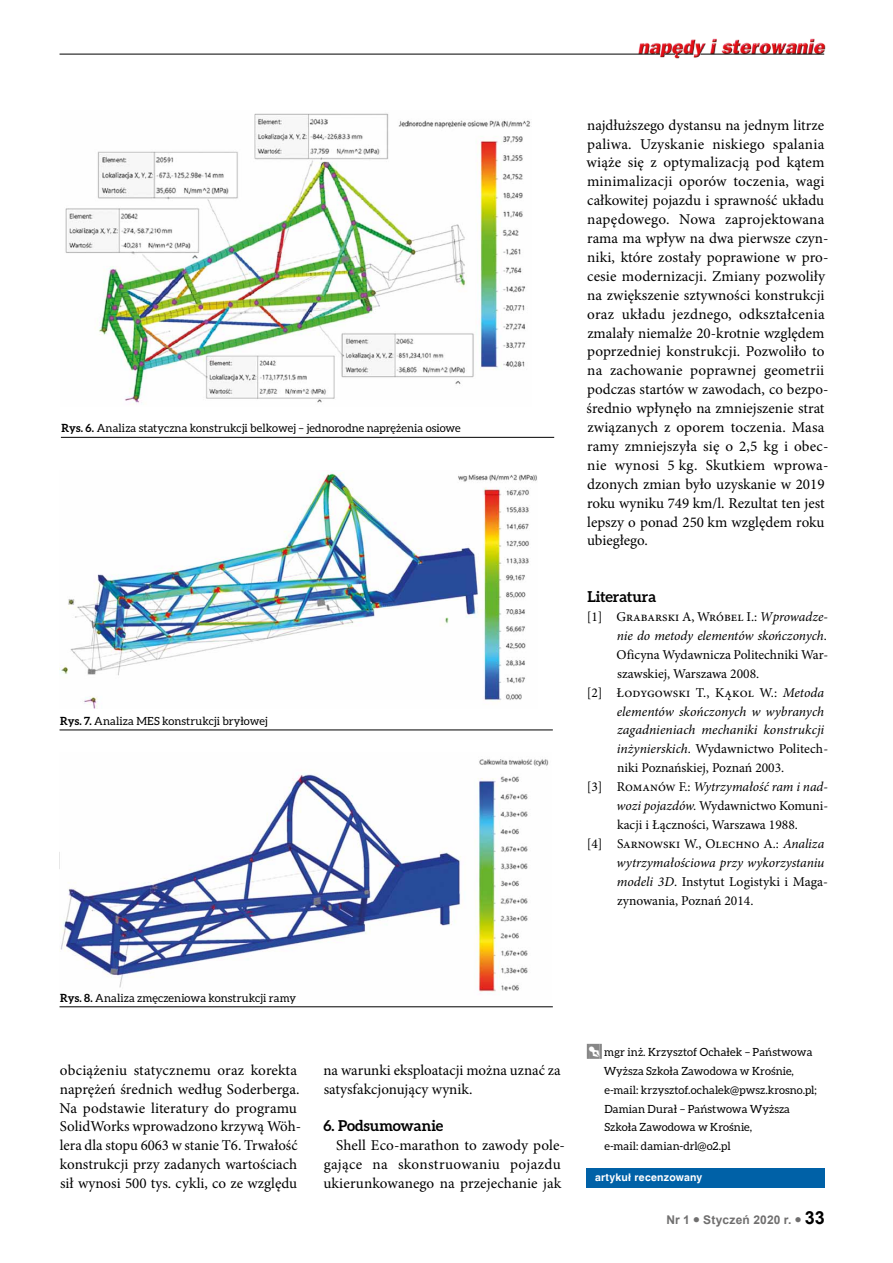
<style>
.page{position:relative;width:893px;height:1263px;background:#fff}
.page>*{position:absolute;margin:0;border:0;box-sizing:border-box;transform-origin:0 0}
.t1{font:15px/18.9px "Minion Pro";letter-spacing:.005em;color:#000}
.t2{font:700 15px "Aleo";letter-spacing:-.005em;color:#000}
.t3{font:13.5px "Minion Pro";color:#000}
.t4{font:italic 13.5px "Minion Pro";color:#000}
.t5{font:700 12px "Arial";letter-spacing:.015em;color:#706f6f}
.t6{font:11.25px/18.9px "Aleo";letter-spacing:.005em;color:#000}
.t7{font:700 10.5px "Switzerland";letter-spacing:.02em;color:#fff}
.s1{font-weight:700}
.s2{font-style:italic}
.s3{font-style:normal}
.s4{font-size:18px;color:#000}
</style>
<div class="page">
<img style="left:636px;top:38px;width:190px;height:21px">
<hr style="left:60px;top:54px;width:600px;height:1px;background:#000">
<svg style="left:665px;top:54px;width:28px;height:1px"></svg>
<hr style="left:700px;top:54px;width:124px;height:1px;background:#000">
<img style="left:60px;top:759px;width:489px;height:233px">
<img style="left:60px;top:472px;width:477px;height:236px">
<hr style="left:60px;top:730px;width:493px;height:1px;background:#000">
<hr style="left:60px;top:1006px;width:493px;height:1px;background:#000">
<img style="left:65px;top:113px;width:466px;height:291px">
<hr style="left:61px;top:437px;width:493px;height:1px;background:#000">
<div style="left:587px;top:1168px;width:238px;height:19px;background:#0061a7"></div>
<svg style="left:587px;top:1044px;width:15px;height:15px"></svg>
<p class="t6" style="left:62px;top:418px;width:401px"><span class="s1">Rys. 6.</span> Analiza statyczna konstrukcji belkowej – jednorodne naprężenia osiowe</p>
<p class="t6" style="left:60px;top:711px;width:209px"><span class="s1">Rys. 7.</span> Analiza MES konstrukcji bryłowej</p>
<p class="t1" style="left:587px;top:115px;width:243px">najdłuższego dystansu na jednym litrze paliwa. Uzyskanie niskiego spalania wiąże się z optymalizacją pod kątem minimalizacji oporów toczenia, wagi całkowitej pojazdu i sprawność układu napędowego. Nowa zaprojektowana rama ma wpływ na dwa pierwsze czyn&shy;niki, które zostały poprawione w pro&shy;cesie modernizacji. Zmiany pozwoliły na zwiększenie sztywności konstrukcji oraz układu jezdnego, odkształcenia zmalały niemalże 20-krotnie względem poprzedniej konstrukcji. Pozwoliło to na zachowanie poprawnej geometrii podczas startów w zawodach, co bezpo&shy;średnio wpłynęło na zmniejszenie strat związanych z oporem toczenia. Masa ramy zmniejszyła się o 2,5 kg i obec&shy;nie wynosi 5 kg. Skutkiem wprowa&shy;dzonych zmian było uzyskanie w 2019 roku wyniku 749 km/l. Rezultat ten jest lepszy o ponad 250 km względem roku ubiegłego.</p>
<p class="t2" style="left:587px;top:588px;width:70px">Literatura</p>
<p class="t3" style="left:587px;top:608px;width:243px">[1] Grabarski A, Wróbel I.: <span class="s2">Wprowadze-</span></p>
<p class="t4" style="left:617px;top:626px;width:211px">nie do metody elementów skończonych<span class="s3">.</span></p>
<p class="t3" style="left:617px;top:645px;width:213px">Oficyna Wydawnicza Politechniki War-</p>
<p class="t3" style="left:617px;top:664px;width:144px">szawskiej, Warszawa 2008.</p>
<p class="t3" style="left:587px;top:683px;width:239px">[2] Łodygowski T., Kąkol W.: <span class="s2">Metoda</span></p>
<p class="t4" style="left:617px;top:702px;width:209px">elementów skończonych w wybranych</p>
<p class="t4" style="left:617px;top:721px;width:209px">zagadnieniach mechaniki konstrukcji</p>
<p class="t3" style="left:617px;top:740px;width:213px"><span class="s2">inżynierskich</span>. Wydawnictwo Politech-</p>
<p class="t3" style="left:617px;top:759px;width:169px">niki Poznańskiej, Poznań 2003.</p>
<p class="t4" style="left:587px;top:778px;width:243px"><span class="s3">[3] Romanów F.:</span> Wytrzymałość ram i nad-</p>
<p class="t3" style="left:617px;top:797px;width:213px"><span class="s2">wozi pojazdów.</span> Wydawnictwo Komuni-</p>
<p class="t3" style="left:617px;top:816px;width:182px">kacji i Łączności, Warszawa 1988.</p>
<p class="t3" style="left:587px;top:834px;width:239px">[4] Sarnowski W., Olechno A.: <span class="s2">Analiza</span></p>
<p class="t4" style="left:617px;top:853px;width:209px">wytrzymałościowa przy wykorzystaniu</p>
<p class="t3" style="left:617px;top:872px;width:213px"><span class="s2">modeli 3D</span>. Instytut Logistyki i Maga-</p>
<p class="t3" style="left:617px;top:891px;width:138px">zynowania, Poznań 2014.</p>
<p class="t6" style="left:60px;top:988px;width:237px"><span class="s1">Rys. 8.</span> Analiza zmęczeniowa konstrukcji ramy</p>
<p class="t1" style="left:59px;top:1060px;width:243px">obciążeniu statycznemu oraz korekta naprężeń średnich według Soderberga.<br>Na podstawie literatury do programu SolidWorks wprowadzono krzywą Wöh&shy;lera dla stopu 6063 w stanie T6. Trwałość konstrukcji przy zadanych wartościach sił wynosi 500 tys. cykli, co ze względu</p>
<p class="t1" style="left:324px;top:1060px;width:239px">na warunki eksploatacji można uznać za satysfakcjonujący wynik.</p>
<p class="t2" style="left:323px;top:1117px;width:121px">6. Podsumowanie</p>
<p class="t1" style="left:323px;top:1136px;width:243px;text-indent:13px">Shell Eco-marathon to zawody pole&shy;gające na skonstruowaniu pojazdu ukierunkowanego na przejechanie jak</p>
<p class="t6" style="left:604px;top:1042px;width:215px">mgr inż. Krzysztof Ochałek – Państwowa Wyższa Szkoła Zawodowa w Krośnie, e-mail: krzysztof.ochalek@pwsz.krosno.pl; Damian Durał – Państwowa Wyższa Szkoła Zawodowa w Krośnie,<br>e-mail: damian-drl@o2.pl</p>
<p class="t7" style="left:595px;top:1171px;width:109px">artykuł recenzowany</p>
<p class="t5" style="left:666px;top:1212px;width:160px">Nr 1 ● Styczeń 2020 r. ● <span class="s4">33</span></p>
</div>
